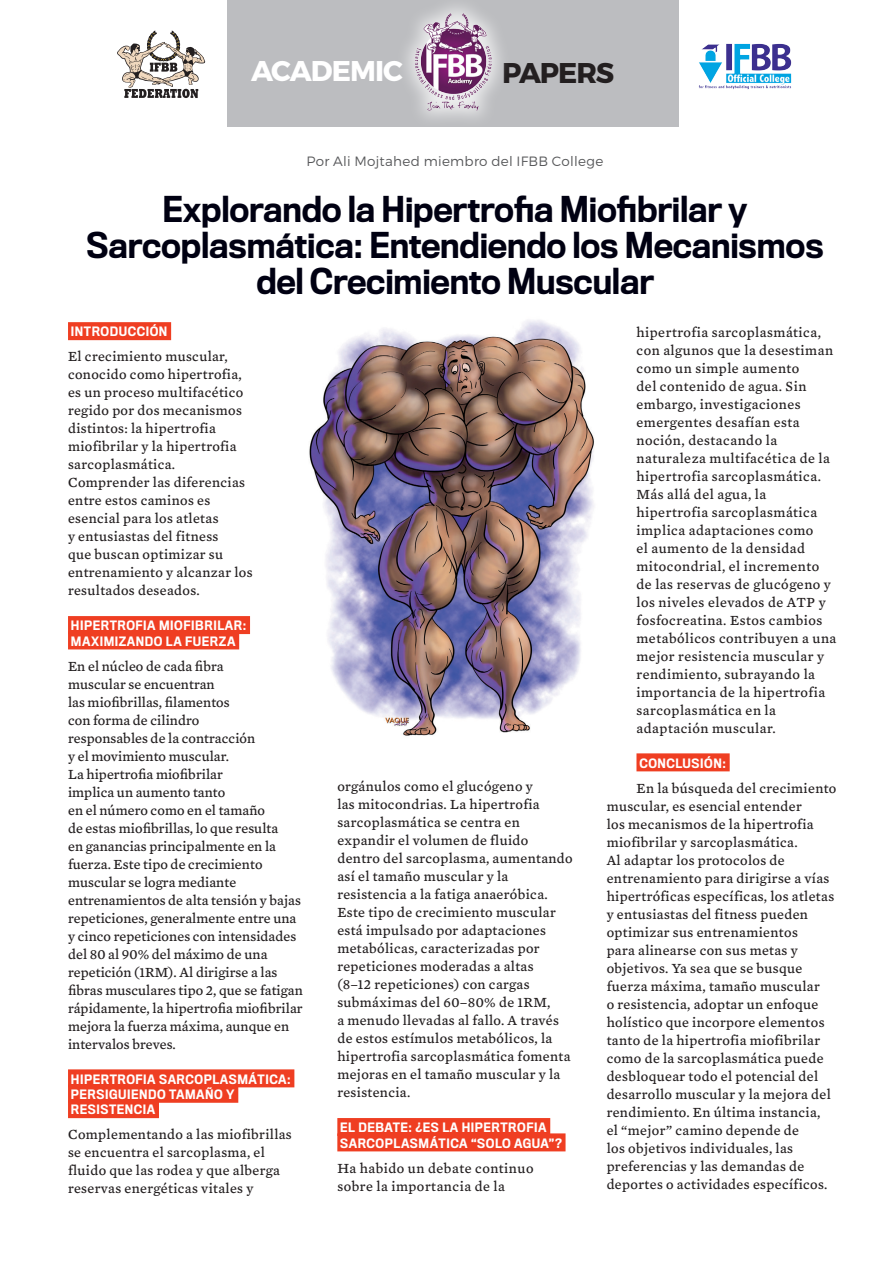
<style>
.page{position:relative;width:893px;height:1263px;background:#fff}
.page>*{position:absolute;margin:0;border:0;box-sizing:border-box;transform-origin:0 0}
.category_head{font:500 33px/36px "Titling Gothic FB Narrow";letter-spacing:-.005em;color:#000012;text-align:center}
.Hed_Narrow_14_13{font:700 28.5px "Montserrat";letter-spacing:-.03em;color:#fff}
.Hed_Narrow_14_13-2{font:700 28.5px "Montserrat";letter-spacing:-.04em;color:#231f20}
.t1{font:14.25px/18px "Mercury Text G4";letter-spacing:.025em;color:#231f20}
.t2{font:14.25px/18px "Mercury Text G4";letter-spacing:.005em;color:#231f20}
._1__HED__SM_FlamaBld{font:300 13.5px "Montserrat";letter-spacing:.02em;color:#57585a}
.AAAAAAAAA{font:500 12px "Titling Gothic FB Narrow";letter-spacing:.045em;color:#fff}
</style>
<div class="page">
<div style="left:227px;top:0;width:452px;height:126px;background:#bcbdc0"></div>
<div style="left:395px;top:0;width:116px;height:130px;background:#fff;opacity:.75"></div>
<img style="left:410px;top:13px;width:87px;height:99px">
<svg style="left:117px;top:31px;width:88px;height:67px"></svg>
<img style="left:698px;top:43px;width:94px;height:47px">
<div style="left:68px;top:322px;width:103px;height:18px;background:#ef3e22"></div>
<div style="left:68px;top:616px;width:182px;height:18px;background:#ef3e22"></div>
<div style="left:68px;top:631px;width:171px;height:18px;background:#ef3e22"></div>
<div style="left:68px;top:1069px;width:226px;height:18px;background:#ef3e22"></div>
<div style="left:68px;top:1085px;width:170px;height:18px;background:#ef3e22"></div>
<div style="left:68px;top:1100px;width:91px;height:18px;background:#ef3e22"></div>
<div style="left:337px;top:1118px;width:213px;height:18px;background:#ef3e22"></div>
<div style="left:337px;top:1133px;width:229px;height:18px;background:#ef3e22"></div>
<div style="left:636px;top:753px;width:94px;height:18px;background:#ef3e22"></div>
<img style="left:309px;top:320px;width:285px;height:416px">
<p class="Hed_Narrow_14_13" style="left:251px;top:47px;width:153px">ACADEMIC</p>
<p class="Hed_Narrow_14_13-2" style="left:502px;top:49px;width:114px">PAPERS</p>
<p class="_1__HED__SM_FlamaBld" style="left:306px;top:151px;width:298px">Por Ali Mojtahed miembro del IFBB College</p>
<p class="category_head" style="left:87px;top:192px;width:739px">Explorando la Hipertrofia Miofibrilar y<br>Sarcoplasmática: Entendiendo los Mecanismos del Crecimiento Muscular</p>
<p class="AAAAAAAAA" style="left:71px;top:325px;width:98px">INTRODUCCIÓN</p>
<p class="t1" style="left:68px;top:347px;width:186px">El crecimiento muscular, conocido como hipertrofia, es un proceso multifacético regido por dos mecanismos distintos: la hipertrofia miofibrilar y la hipertrofia sarcoplasmática.<br>Comprender las diferencias entre estos caminos es esencial para los atletas<br>y entusiastas del fitness<br>que buscan optimizar su entrenamiento y alcanzar los resultados deseados.</p>
<p class="AAAAAAAAA" style="left:71px;top:619px;width:177px">HIPERTROFIA MIOFIBRILAR:</p>
<p class="AAAAAAAAA" style="left:71px;top:634px;width:166px">MAXIMIZANDO LA FUERZA</p>
<p class="t2" style="left:68px;top:656px;width:236px">En el núcleo de cada fibra<br>muscular se encuentran<br>las miofibrillas, filamentos<br>con forma de cilindro<br>responsables de la contracción<br>y el movimiento muscular.<br>La hipertrofia miofibrilar<br>implica un aumento tanto<br>en el número como en el tamaño<br>de estas miofibrillas, lo que resulta<br>en ganancias principalmente en la fuerza. Este tipo de crecimiento muscular se logra mediante entrenamientos de alta tensión y bajas repeticiones, generalmente entre una y cinco repeticiones con intensidades del 80 al 90% del máximo de una repetición (1RM). Al dirigirse a las fibras musculares tipo 2, que se fatigan rápidamente, la hipertrofia miofibrilar mejora la fuerza máxima, aunque en intervalos breves.</p>
<p class="AAAAAAAAA" style="left:71px;top:1072px;width:221px">HIPERTROFIA SARCOPLASMÁTICA:</p>
<p class="AAAAAAAAA" style="left:71px;top:1087px;width:165px">PERSIGUIENDO TAMAÑO Y</p>
<p class="AAAAAAAAA" style="left:71px;top:1103px;width:86px">RESISTENCIA</p>
<p class="t1" style="left:68px;top:1125px;width:225px">Complementando a las miofibrillas se encuentra el sarcoplasma, el fluido que las rodea y que alberga reservas energéticas vitales y</p>
<p class="t1" style="left:337px;top:777px;width:237px">orgánulos como el glucógeno y<br>las mitocondrias. La hipertrofia sarcoplasmática se centra en expandir el volumen de fluido dentro del sarcoplasma, aumentando así el tamaño muscular y la resistencia a la fatiga anaeróbica.<br>Este tipo de crecimiento muscular está impulsado por adaptaciones metabólicas, caracterizadas por repeticiones moderadas a altas<br>(8–12 repeticiones) con cargas submáximas del 60–80% de 1RM,<br>a menudo llevadas al fallo. A través de estos estímulos metabólicos, la hipertrofia sarcoplasmática fomenta mejoras en el tamaño muscular y la resistencia.</p>
<p class="AAAAAAAAA" style="left:340px;top:1121px;width:208px">EL DEBATE: ¿ES LA HIPERTROFIA</p>
<p class="AAAAAAAAA" style="left:340px;top:1136px;width:223px">SARCOPLASMÁTICA “SOLO AGUA”?</p>
<p class="t1" style="left:337px;top:1158px;width:198px">Ha habido un debate continuo sobre la importancia de la</p>
<p class="t1" style="left:636px;top:322px;width:201px">hipertrofia sarcoplasmática, con algunos que la desestiman como un simple aumento<br>del contenido de agua. Sin embargo, investigaciones emergentes desafían esta noción, destacando la naturaleza multifacética de la hipertrofia sarcoplasmática.<br>Más allá del agua, la hipertrofia sarcoplasmática implica adaptaciones como<br>el aumento de la densidad mitocondrial, el incremento de las reservas de glucógeno y los niveles elevados de ATP y fosfocreatina. Estos cambios metabólicos contribuyen a una mejor resistencia muscular y rendimiento, subrayando la importancia de la hipertrofia sarcoplasmática en la adaptación muscular.</p>
<p class="AAAAAAAAA" style="left:639px;top:756px;width:88px">CONCLUSIÓN:</p>
<p class="t1" style="left:607px;top:778px;width:231px;text-indent:30px">En la búsqueda del crecimiento muscular, es esencial entender<br>los mecanismos de la hipertrofia miofibrilar y sarcoplasmática.<br>Al adaptar los protocolos de entrenamiento para dirigirse a vías hipertróficas específicas, los atletas y entusiastas del fitness pueden optimizar sus entrenamientos<br>para alinearse con sus metas y objetivos. Ya sea que se busque fuerza máxima, tamaño muscular<br>o resistencia, adoptar un enfoque holístico que incorpore elementos tanto de la hipertrofia miofibrilar como de la sarcoplasmática puede desbloquear todo el potencial del desarrollo muscular y la mejora del rendimiento. En última instancia,<br>el “mejor” camino depende de<br>los objetivos individuales, las preferencias y las demandas de deportes o actividades específicos.</p>
</div>
